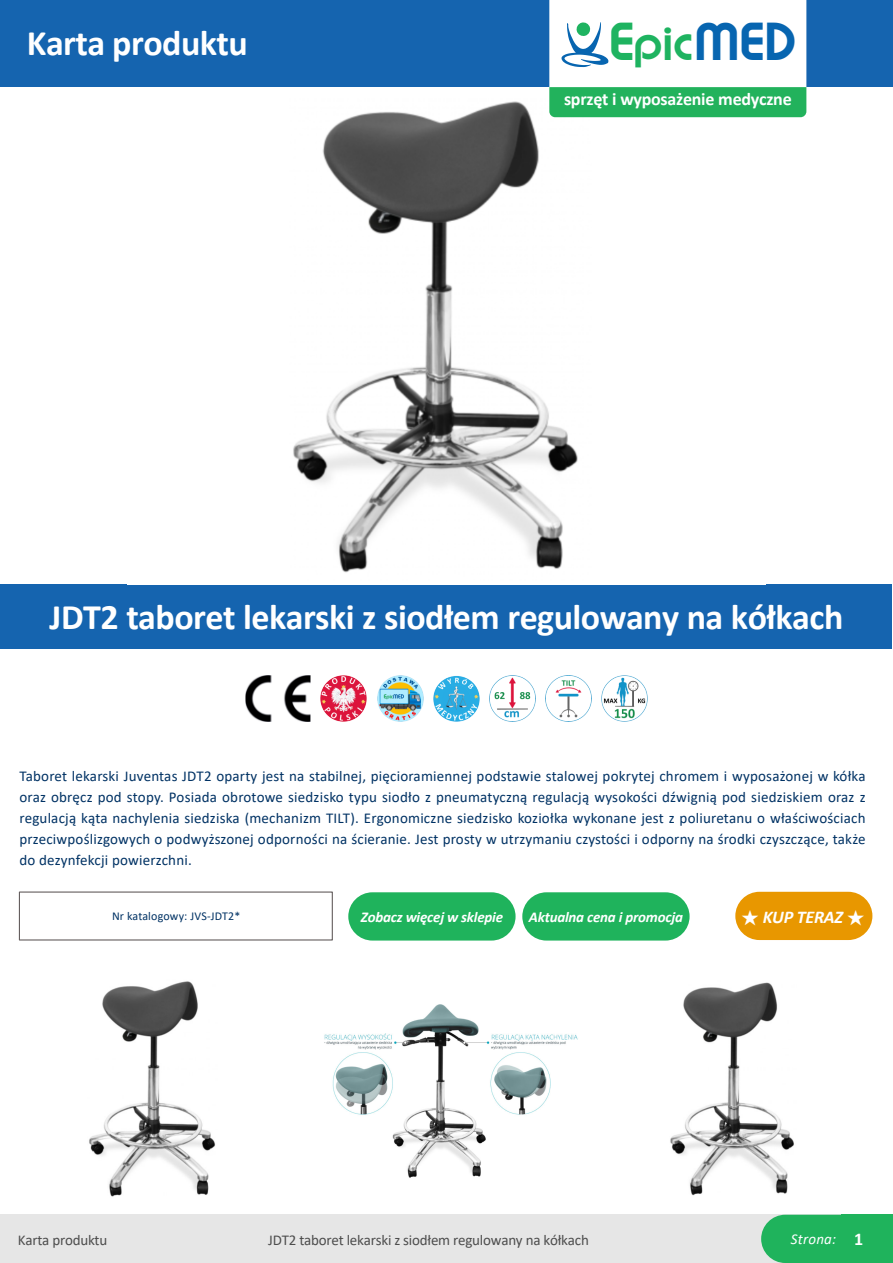
<style>
.page{position:relative;width:893px;height:1263px;background:#fff}
.page>*{position:absolute;margin:0;border:0;box-sizing:border-box;transform-origin:0 0}
.t1{font:39.45px "Brandish";color:#1eb360}
.t2{font:700 36px "Calibri";letter-spacing:-.015em;color:#fff}
.t3{font:700 18px "Calibri";letter-spacing:-.015em;color:#fff}
.t4{font:italic 700 18px "Calibri";letter-spacing:-.015em;color:#fff}
.t5{font:15px/21px "Calibri";letter-spacing:.015em;color:#003264;text-align:justify}
.t6{font:15px "Calibri";letter-spacing:-.015em;color:#4d4d4d}
.t7{font:italic 700 15px "Calibri";letter-spacing:-.015em;color:#fff}
.t8{font:italic 15px "Calibri";letter-spacing:.015em;color:#fff}
.t9{font:12px "Calibri";letter-spacing:.015em;color:#003264}
.s1{font-size:45.15px}
.s2{font-size:45.15px;color:#0765b0}
.s3{font-family:"Malgun Gothic";font-style:normal}
.s4{font-weight:700;font-style:normal;font-size:18px}
</style>
<div class="page">
<div style="left:0;top:585px;width:892px;height:64px;background:#1564af"></div>
<img style="left:293px;top:101px;width:473px;height:472px">
<div style="left:0;top:0;width:893px;height:87px;background:#1564af"></div>
<svg style="left:549px;top:0;width:257px;height:117px;background:#c1e8d3"></svg>
<img style="left:377px;top:675px;width:46px;height:46px">
<img style="left:433px;top:676px;width:46px;height:45px">
<img style="left:321px;top:675px;width:46px;height:46px">
<img style="left:246px;top:675px;width:64px;height:46px">
<img style="left:489px;top:675px;width:46px;height:46px">
<img style="left:545px;top:675px;width:46px;height:46px">
<img style="left:601px;top:675px;width:46px;height:46px">
<div style="left:0;top:1215px;width:893px;height:48px;background:#e6e6e6"></div>
<div style="left:761px;top:1215px;width:132px;height:48px;background:#1fb35c;border-radius:24px"></div>
<div style="left:842px;top:1215px;width:51px;height:48px;background:#1fb35c"></div>
<img style="left:89px;top:981px;width:127px;height:216px">
<img style="left:324px;top:1004px;width:254px;height:174px">
<img style="left:670px;top:982px;width:124px;height:214px">
<div style="left:348px;top:892px;width:168px;height:48px;background:#1fb35c;border-radius:24px"></div>
<div style="left:522px;top:892px;width:168px;height:48px;background:#1fb35c;border-radius:24px"></div>
<div style="left:735px;top:892px;width:137px;height:48px;background:#e89700;border-radius:24px"></div>
<div style="left:19px;top:891px;width:314px;height:49px;border:1px solid #655f5f"></div>
<h2 class="t2" style="left:27px;top:28px;width:222px">Karta produktu</h2>
<h1 class="t1" style="left:609px;top:16px;width:188px"><span class="s1">E</span>pic<span class="s2">MED</span></h1>
<p class="t3" style="left:564px;top:92px;width:229px">sprzęt i wyposażenie medyczne</p>
<h2 class="t2" style="left:50px;top:602px;width:795px">JDT2 taboret lekarski z siodłem regulowany na kółkach</h2>
<p class="t5" style="left:19px;top:766px;width:848px">Taboret lekarski Juventas JDT2 oparty jest na stabilnej, pięcioramiennej podstawie stalowej pokrytej chromem i wyposażonej w kółka oraz obręcz pod stopy. Posiada obrotowe siedzisko typu siodło z pneumatyczną regulacją wysokości dźwignią pod siedziskiem oraz z regulacją kąta nachylenia siedziska (mechanizm TILT). Ergonomiczne siedzisko koziołka wykonane jest z poliuretanu o właściwościach przeciwpoślizgowych o podwyższonej odporności na ścieranie. Jest prosty w utrzymaniu czystości i odporny na środki czyszczące, także do dezynfekcji powierzchni.</p>
<p class="t9" style="left:112px;top:911px;width:130px">Nr katalogowy: JVS-JDT2*</p>
<p class="t7" style="left:361px;top:910px;width:144px">Zobacz więcej w sklepie</p>
<p class="t7" style="left:529px;top:910px;width:155px">Aktualna cena i promocja</p>
<p class="t4" style="left:741px;top:909px;width:125px"><span class="s3">★</span> KUP TERAZ <span class="s3">★</span></p>
<p class="t6" style="left:18px;top:1234px;width:91px">Karta produktu</p>
<p class="t6" style="left:268px;top:1234px;width:322px">JDT2 taboret lekarski z siodłem regulowany na kółkach</p>
<p class="t8" style="left:791px;top:1233px;width:74px">Strona: <span class="s4">1</span></p>
</div>
